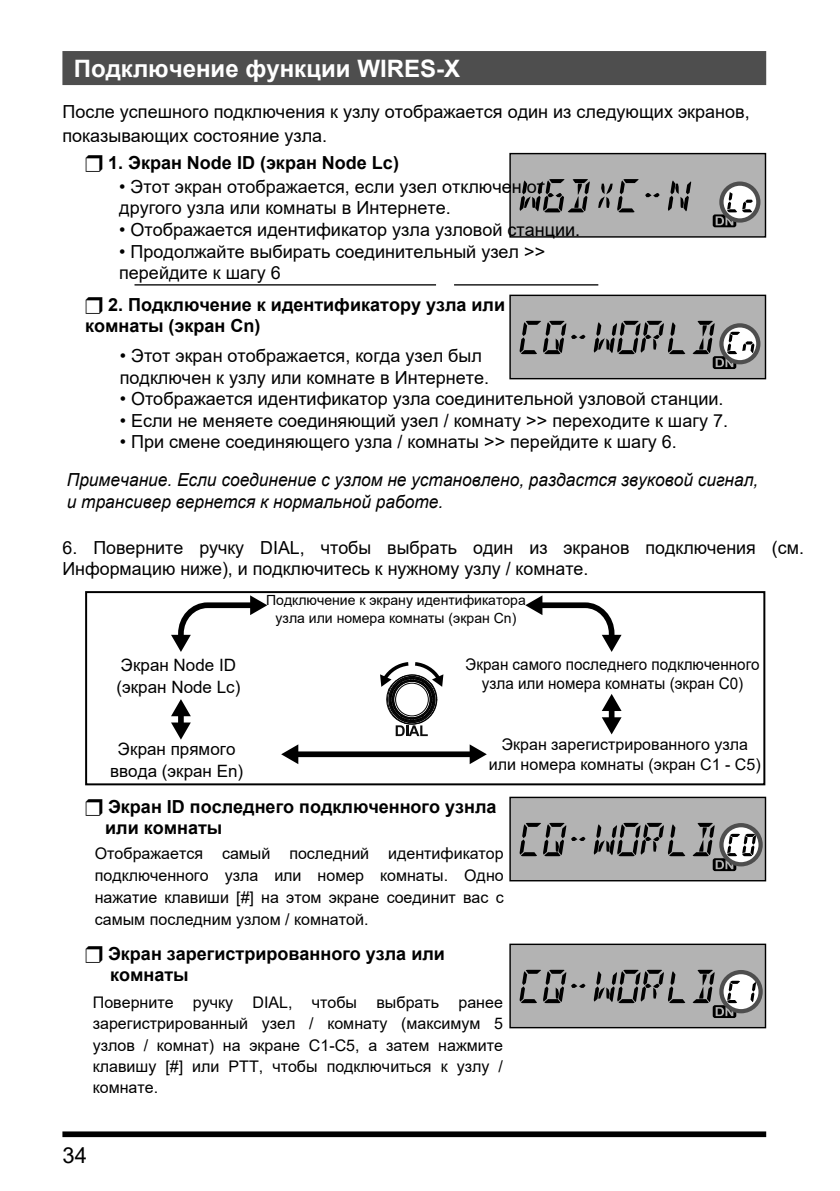
<style>
.page{position:relative;width:840px;height:1191px;background:#fff}
.page>*{position:absolute;margin:0;border:0;box-sizing:border-box;transform-origin:0 0}
.t1{font:700 24px "Arial";color:#fff}
.t2{font:22px "Arial";color:#000}
.t3{font:18px/21.6px "Arial";color:#000}
.t4{font:700 18px/21.6px "Arial";color:#000}
.t5{font:italic 18px/21.6px "Arial";color:#000;scale:.96 1}
.t6{font:17px/22px "Arial";color:#000}
.t7{font:16px/21.4px "Arial";color:#000;text-align:justify}
.t8{font:16px/19.6px "Arial";color:#000;text-align:center;scale:.95 1}
.t9{font:14px/18.2px "Arial";color:#000;text-align:center}
</style>
<div class="page">
<div style="left:62px;top:51px;width:703px;height:34px;background:#4e4e4e"></div>
<div style="left:62px;top:1131px;width:703px;height:6px;background:#000"></div>
<hr style="left:134px;top:284px;width:302px;height:1px;background:#000">
<hr style="left:454px;top:284px;width:144px;height:1px;background:#000">
<div style="left:510px;top:154px;width:255px;height:83px;background:#b3b3b3"></div>
<div style="left:509px;top:153px;width:256px;height:85px;border:1px solid #000"></div>
<svg style="left:519px;top:179px;width:70px;height:33px"></svg>
<svg style="left:598px;top:179px;width:40px;height:33px"></svg>
<svg style="left:645px;top:193px;width:14px;height:4px"></svg>
<svg style="left:668px;top:180px;width:22px;height:31px"></svg>
<svg style="left:721px;top:184px;width:36px;height:36px"></svg>
<div style="left:719px;top:181px;width:41px;height:42px;border:4px solid #4e4e4e;border-radius:50%"></div>
<svg style="left:712px;top:192px;width:40px;height:35px"></svg>
<div style="left:510px;top:295px;width:255px;height:84px;background:#b3b3b3"></div>
<div style="left:509px;top:295px;width:256px;height:84px;border:1px solid #000"></div>
<svg style="left:519px;top:321px;width:66px;height:33px"></svg>
<svg style="left:593px;top:321px;width:92px;height:33px"></svg>
<svg style="left:721px;top:325px;width:36px;height:37px"></svg>
<div style="left:719px;top:323px;width:41px;height:41px;border:4px solid #4e4e4e;border-radius:50%"></div>
<svg style="left:692px;top:321px;width:62px;height:48px"></svg>
<div style="left:85px;top:591px;width:680px;height:194px;border:2px solid #000"></div>
<div style="left:608px;top:708px;width:6px;height:12px;background:#000"></div>
<svg style="left:601px;top:694px;width:20px;height:17px"></svg>
<svg style="left:601px;top:717px;width:20px;height:17px"></svg>
<svg style="left:171px;top:595px;width:96px;height:57px"></svg>
<svg style="left:525px;top:595px;width:96px;height:57px"></svg>
<div style="left:295px;top:751px;width:177px;height:6px;background:#000"></div>
<svg style="left:281px;top:744px;width:17px;height:20px"></svg>
<svg style="left:469px;top:744px;width:17px;height:20px"></svg>
<svg style="left:380px;top:662px;width:64px;height:74px"></svg>
<div style="left:178px;top:713px;width:6px;height:12px;background:#000"></div>
<svg style="left:171px;top:699px;width:20px;height:17px"></svg>
<svg style="left:171px;top:722px;width:20px;height:17px"></svg>
<div style="left:510px;top:797px;width:255px;height:83px;background:#b3b3b3"></div>
<div style="left:509px;top:796px;width:256px;height:85px;border:1px solid #000"></div>
<svg style="left:519px;top:823px;width:66px;height:33px"></svg>
<svg style="left:593px;top:823px;width:92px;height:33px"></svg>
<svg style="left:721px;top:825px;width:39px;height:39px"></svg>
<div style="left:719px;top:823px;width:43px;height:43px;border:4px solid #4e4e4e;border-radius:50%"></div>
<svg style="left:692px;top:823px;width:63px;height:48px"></svg>
<div style="left:510px;top:944px;width:255px;height:83px;background:#b3b3b3"></div>
<div style="left:509px;top:943px;width:256px;height:85px;border:1px solid #000"></div>
<svg style="left:519px;top:969px;width:66px;height:34px"></svg>
<svg style="left:593px;top:969px;width:92px;height:34px"></svg>
<div style="left:721px;top:972px;width:39px;height:39px;background:#fff;border-radius:50%"></div>
<div style="left:719px;top:970px;width:43px;height:43px;border:4px solid #4e4e4e;border-radius:50%"></div>
<svg style="left:692px;top:969px;width:47px;height:49px"></svg>
<svg style="left:750px;top:982px;width:5px;height:20px"></svg>
<h1 class="t1" style="left:74px;top:51px;width:387px">Подключение функции WIRES-X</h1>
<p class="t3" style="left:62px;top:99px;width:688px;line-height:24px">После успешного подключения к узлу отображается один из следующих экранов, показывающих состояние узла.</p>
<p class="t4" style="left:108px;top:152px;width:292px">1. Экран Node ID (экран Node Lc)</p>
<p class="t3" style="left:119px;top:176px;width:427px">• Этот экран отображается, если узел отключен от другого узла или комнаты в Интернете.</p>
<p class="t3" style="left:119px;top:219px;width:462px">• Отображается идентификатор узла узловой станции.</p>
<p class="t3" style="left:119px;top:240px;width:427px">• Продолжайте выбирать соединительный узел &gt;&gt; перейдите к шагу 6</p>
<p class="t4" style="left:85px;top:294px;width:421px;text-indent:23px">2. Подключение к идентификатору узла или комнаты (экран Cn)</p>
<p class="t3" style="left:120px;top:345px;width:371px">• Этот экран отображается, когда узел был подключен к узлу или комнате в Интернете.</p>
<p class="t3" style="left:120px;top:388px;width:605px">• Отображается идентификатор узла соединительной узловой станции.</p>
<p class="t3" style="left:120px;top:409px;width:609px">• Если не меняете соединяющий узел / комнату &gt;&gt; переходите к шагу 7.</p>
<p class="t3" style="left:120px;top:431px;width:558px">• При смене соединяющего узла / комнаты &gt;&gt; перейдите к шагу 6.</p>
<p class="t5" style="left:67px;top:469px;width:721px">Примечание. Если соединение с узлом не установлено, раздастся звуковой сигнал, и трансивер вернется к нормальной работе.</p>
<p class="t3" style="left:62px;top:536px;width:742px">6. Поверните ручку DIAL, чтобы выбрать один из экранов подключения (см.<br>Информацию ниже), и подключитесь к нужному узлу / комнате.</p>
<p class="t6" style="left:116px;top:654px;width:125px">Экран Node ID (экран Node Lc)</p>
<p class="t9" style="left:266px;top:590px;width:261px">Подключение к экрану идентификатора узла или номера комнаты (экран Cn)</p>
<p class="t8" style="left:465px;top:654px;width:311px">Экран самого последнего подключенного узла или номера комнаты (экран C0)</p>
<p class="t7" style="left:488px;top:734px;width:273px;line-height:20px;text-align:center">Экран зарегистрированного узла или номера комнаты (экран C1 - C5)</p>
<p class="t6" style="left:110px;top:737px;width:134px;text-align:center">Экран прямого ввода (экран En)</p>
<p class="t4" style="left:105px;top:796px;width:392px">Экран ID последнего подключенного узнла или комнаты</p>
<p class="t7" style="left:95px;top:842px;width:410px;line-height:22px">Отображается самый последний идентификатор подключенного узла или номер комнаты. Одно нажатие клавиши [#] на этом экране соединит вас с самым последним узлом / комнатой.</p>
<p class="t4" style="left:108px;top:942px;width:338px">Экран зарегистрированного узла или комнаты</p>
<p class="t7" style="left:93px;top:991px;width:411px">Поверните ручку DIAL, чтобы выбрать ранее зарегистрированный узел / комнату (максимум 5 узлов / комнат) на экране C1-C5, а затем нажмите клавишу [#] или PTT, чтобы подключиться к узлу / комнате.</p>
<p class="t2" style="left:62px;top:1139px;width:26px">34</p>
</div>
